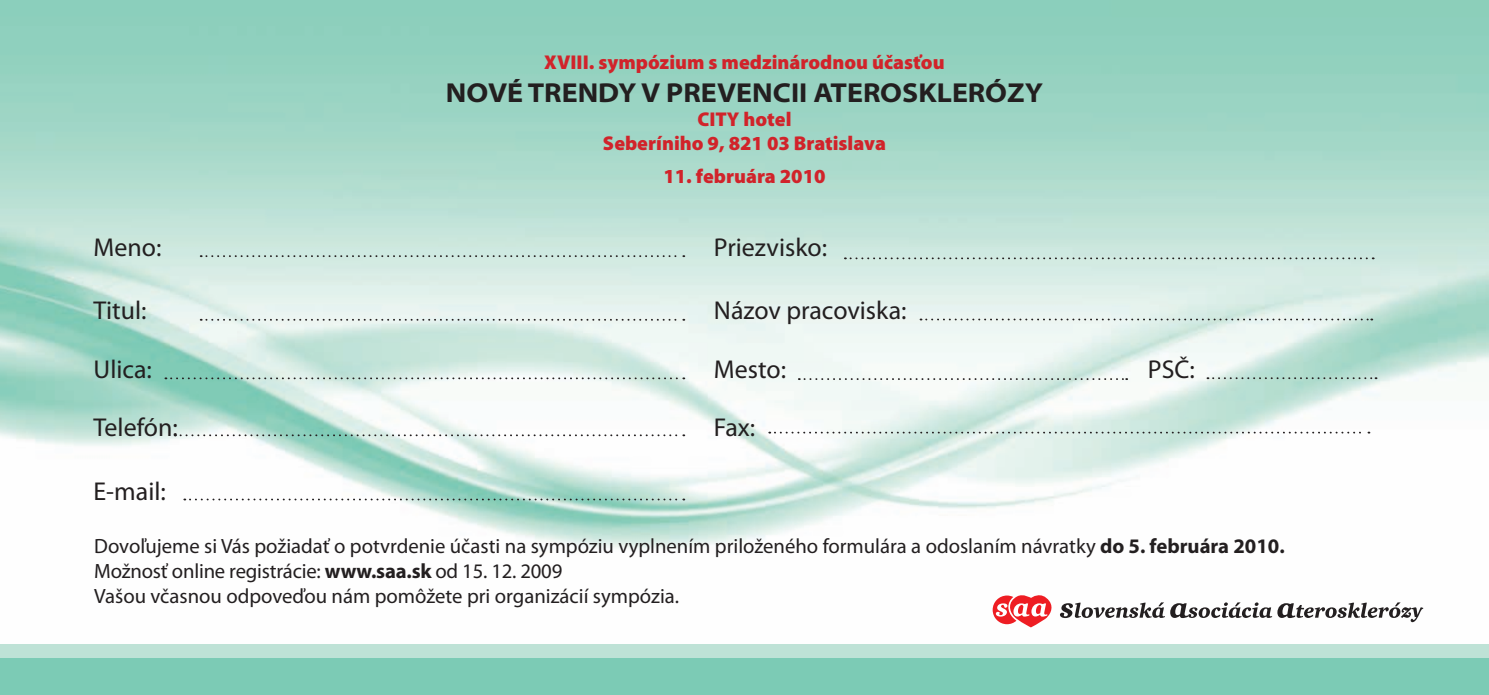
<style>
.page{position:relative;width:1489px;height:695px;background:#fff}
.page>*{position:absolute;margin:0;border:0;box-sizing:border-box;transform-origin:0 0}
.t1{font:700 semi-expanded 27.5px "Myriad Pro";color:#231f20}
.t2{font:25.75px "Myriad Pro";color:#231f20}
.t3{font:20.75px/24.8px "Myriad Pro";color:#231f20}
.t4{font:900 20px/24px "Myriad Pro";color:#d1232a;text-align:center}
.s1{font-weight:700}
</style>
<div class="page">
<img style="left:0;top:0;width:1488px;height:628px">
<div style="left:0;top:644px;width:1488px;height:50px;background:#bee2d6"></div>
<div style="left:0;top:658px;width:1488px;height:36px;background:#7ccbb5"></div>
<svg style="left:201px;top:255px;width:483px;height:2px"></svg>
<svg style="left:844px;top:257px;width:529px;height:2px"></svg>
<svg style="left:201px;top:319px;width:483px;height:1px"></svg>
<svg style="left:798px;top:378px;width:329px;height:2px"></svg>
<svg style="left:920px;top:318px;width:452px;height:2px"></svg>
<svg style="left:1207px;top:377px;width:169px;height:2px"></svg>
<svg style="left:769px;top:431px;width:600px;height:2px"></svg>
<svg style="left:184px;top:498px;width:500px;height:2px"></svg>
<svg style="left:175px;top:434px;width:509px;height:2px"></svg>
<svg style="left:165px;top:377px;width:519px;height:2px"></svg>
<svg style="left:1170px;top:602px;width:101px;height:16px"></svg>
<svg style="left:1277px;top:602px;width:145px;height:20px"></svg>
<svg style="left:992px;top:590px;width:172px;height:37px"></svg>
<p class="t4" style="left:544px;top:52px;width:402px">XVIII. sympózium s medzinárodnou účasťou</p>
<h1 class="t1" style="left:446px;top:82px;width:599px">NOVÉ TRENDY V PREVENCII ATEROSKLERÓZY</h1>
<p class="t4" style="left:603px;top:109px;width:284px">CITY hotel<br>Seberíniho 9, 821 03 Bratislava</p>
<p class="t4" style="left:663px;top:166px;width:164px">11. februára 2010</p>
<p class="t2" style="left:94px;top:238px;width:69px">Meno:</p>
<p class="t2" style="left:714px;top:238px;width:115px">Priezvisko:</p>
<p class="t2" style="left:94px;top:301px;width:54px">Titul:</p>
<p class="t2" style="left:714px;top:301px;width:194px">Názov pracoviska:</p>
<p class="t2" style="left:94px;top:360px;width:60px">Ulica:</p>
<p class="t2" style="left:714px;top:360px;width:74px">Mesto:</p>
<p class="t2" style="left:1147px;top:360px;width:48px">PSČ:</p>
<p class="t2" style="left:94px;top:418px;width:86px">Telefón:</p>
<p class="t2" style="left:714px;top:418px;width:43px">Fax:</p>
<p class="t2" style="left:94px;top:481px;width:74px">E-mail:</p>
<p class="t3" style="left:94px;top:535px;width:1191px">Dovoľujeme si Vás požiadať o potvrdenie účasti na sympóziu vyplnením priloženého formulára a odoslaním návratky <span class="s1">do 5. februára 2010.<br></span>Možnosť online registrácie: <span class="s1">www.saa.sk</span> od 15. 12. 2009<br>Vašou včasnou odpoveďou nám pomôžete pri organizácií sympózia.</p>
</div>
